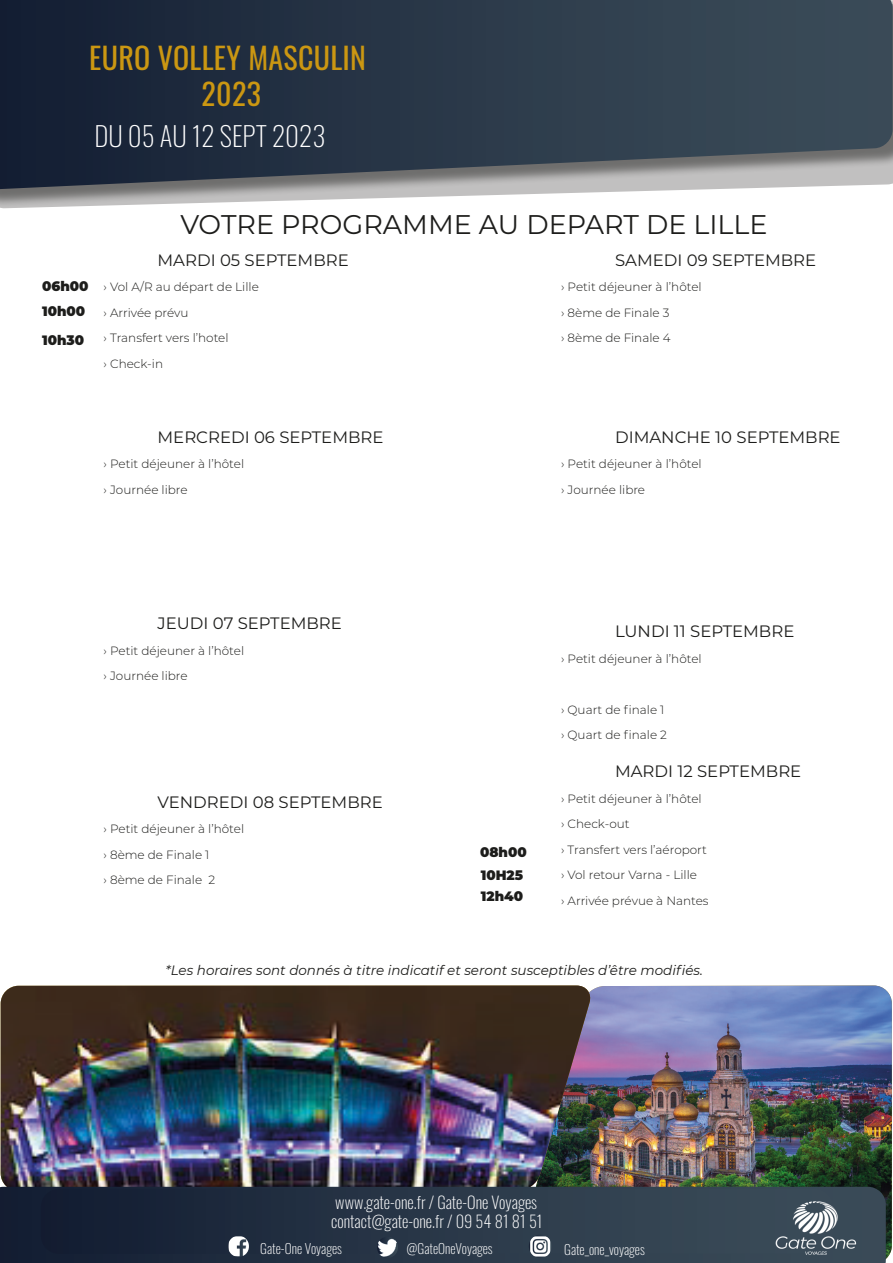
<style>
.page{position:relative;width:893px;height:1263px;background:#fff}
.page>*{position:absolute;margin:0;border:0;box-sizing:border-box;transform-origin:0 0}
.t1{font:30px/36px "Oswald";letter-spacing:.01em;color:#cb9712;text-align:center}
.t2{font:27px "Montserrat";color:#1d1d1b}
.t3{font:200 27px "Oswald";color:#fff}
.t4{font:16.5px "Montserrat";color:#1d1d1b}
.t5{font:200 16.5px "Oswald";color:#fff}
.t6{font:italic 13.5px "Montserrat";color:#1d1d1b}
.t7{font:200 13.5px "Oswald";color:#fff}
.t8{font:900 13.5px "Montserrat";color:#1d1d1b}
.t9{font:300 12px "Montserrat";color:#1d1d1b}
</style>
<div class="page">
<img style="left:592px;top:985px;width:300px;height:274px">
<img style="left:1px;top:985px;width:591px;height:202px">
<div style="left:0;top:0;width:893px;height:208px;background:#1d1d1b;opacity:.5"></div>
<svg style="left:0;top:0;width:892px;height:189px;background:#34414f"></svg>
<svg style="left:0;top:1187px;width:886px;height:76px;background:#243243"></svg>
<svg style="left:41px;top:1189px;width:715px;height:65px;background:#263344"></svg>
<svg style="left:529px;top:1234px;width:23px;height:24px"></svg>
<img style="left:529px;top:1234px;width:23px;height:24px;border-radius:12px">
<img style="left:377px;top:1237px;width:21px;height:21px;border-radius:10px">
<img style="left:228px;top:1236px;width:21px;height:21px;border-radius:10px">
<img style="left:756px;top:1177px;width:102px;height:86px">
<h1 class="t1" style="left:89px;top:37px;width:278px">EURO VOLLEY MASCULIN<br>2023</h1>
<h2 class="t3" style="left:95px;top:112px;width:232px">DU 05 AU 12 SEPT 2023</h2>
<p class="t8" style="left:42px;top:276px;width:48px">06h00</p>
<p class="t8" style="left:42px;top:301px;width:45px">10h00</p>
<p class="t8" style="left:42px;top:330px;width:44px">10h30</p>
<p class="t2" style="left:180px;top:206px;width:589px">VOTRE PROGRAMME AU DEPART DE LILLE</p>
<p class="t4" style="left:158px;top:249px;width:193px">MARDI 05 SEPTEMBRE</p>
<p class="t9" style="left:104px;top:279px;width:157px">› Vol A/R au départ de Lille</p>
<p class="t9" style="left:104px;top:304px;width:87px">› Arrivée prévu</p>
<p class="t9" style="left:104px;top:330px;width:127px">› Transfert vers l’hotel</p>
<p class="t9" style="left:104px;top:355px;width:61px">› Check-in</p>
<p class="t4" style="left:615px;top:249px;width:203px">SAMEDI 09 SEPTEMBRE</p>
<p class="t9" style="left:561px;top:279px;width:142px">› Petit déjeuner à l’hôtel</p>
<p class="t9" style="left:561px;top:304px;width:110px">› 8ème de Finale 3</p>
<p class="t9" style="left:561px;top:330px;width:111px">› 8ème de Finale 4</p>
<p class="t4" style="left:158px;top:425px;width:227px">MERCREDI 06 SEPTEMBRE</p>
<p class="t9" style="left:104px;top:456px;width:142px">› Petit déjeuner à l’hôtel</p>
<p class="t9" style="left:104px;top:481px;width:86px">› Journée libre</p>
<p class="t4" style="left:615px;top:425px;width:227px">DIMANCHE 10 SEPTEMBRE</p>
<p class="t9" style="left:561px;top:456px;width:142px">› Petit déjeuner à l’hôtel</p>
<p class="t9" style="left:561px;top:481px;width:86px">› Journée libre</p>
<p class="t4" style="left:158px;top:612px;width:186px">JEUDI 07 SEPTEMBRE</p>
<p class="t9" style="left:104px;top:642px;width:142px">› Petit déjeuner à l’hôtel</p>
<p class="t9" style="left:104px;top:668px;width:86px">› Journée libre</p>
<p class="t4" style="left:158px;top:791px;width:227px">VENDREDI 08 SEPTEMBRE</p>
<p class="t9" style="left:104px;top:821px;width:142px">› Petit déjeuner à l’hôtel</p>
<p class="t9" style="left:104px;top:846px;width:107px">› 8ème de Finale 1</p>
<p class="t9" style="left:104px;top:872px;width:113px">› 8ème de Finale 2</p>
<p class="t8" style="left:480px;top:842px;width:48px">08h00</p>
<p class="t8" style="left:481px;top:865px;width:44px">10H25</p>
<p class="t8" style="left:481px;top:886px;width:44px">12h40</p>
<p class="t4" style="left:615px;top:620px;width:181px">LUNDI 11 SEPTEMBRE</p>
<p class="t9" style="left:561px;top:650px;width:142px">› Petit déjeuner à l’hôtel</p>
<p class="t9" style="left:561px;top:701px;width:105px">› Quart de finale 1</p>
<p class="t9" style="left:561px;top:727px;width:107px">› Quart de finale 2</p>
<p class="t4" style="left:615px;top:760px;width:188px">MARDI 12 SEPTEMBRE</p>
<p class="t9" style="left:561px;top:790px;width:142px">› Petit déjeuner à l’hôtel</p>
<p class="t9" style="left:561px;top:816px;width:70px">› Check-out</p>
<p class="t9" style="left:561px;top:841px;width:147px">› Transfert vers l’aéroport</p>
<p class="t9" style="left:561px;top:867px;width:137px">› Vol retour Varna - Lille</p>
<p class="t9" style="left:561px;top:892px;width:149px">› Arrivée prévue à Nantes</p>
<p class="t6" style="left:166px;top:961px;width:539px">*Les horaires sont donnés à titre indicatif et seront susceptibles d’être modifiés.</p>
<p class="t5" style="left:335px;top:1187px;width:203px">www.gate-one.fr / Gate-One Voyages</p>
<p class="t5" style="left:331px;top:1207px;width:213px">contact@gate-one.fr / 09 54 81 81 51</p>
<p class="t7" style="left:260px;top:1236px;width:83px">Gate-One Voyages</p>
<p class="t7" style="left:407px;top:1236px;width:88px">@GateOneVoyages</p>
<p class="t7" style="left:564px;top:1238px;width:82px">Gate_one_voyages</p>
<p class="t7" style="left:559px;top:1236px;width:46px">Gate_one_</p>
</div>
